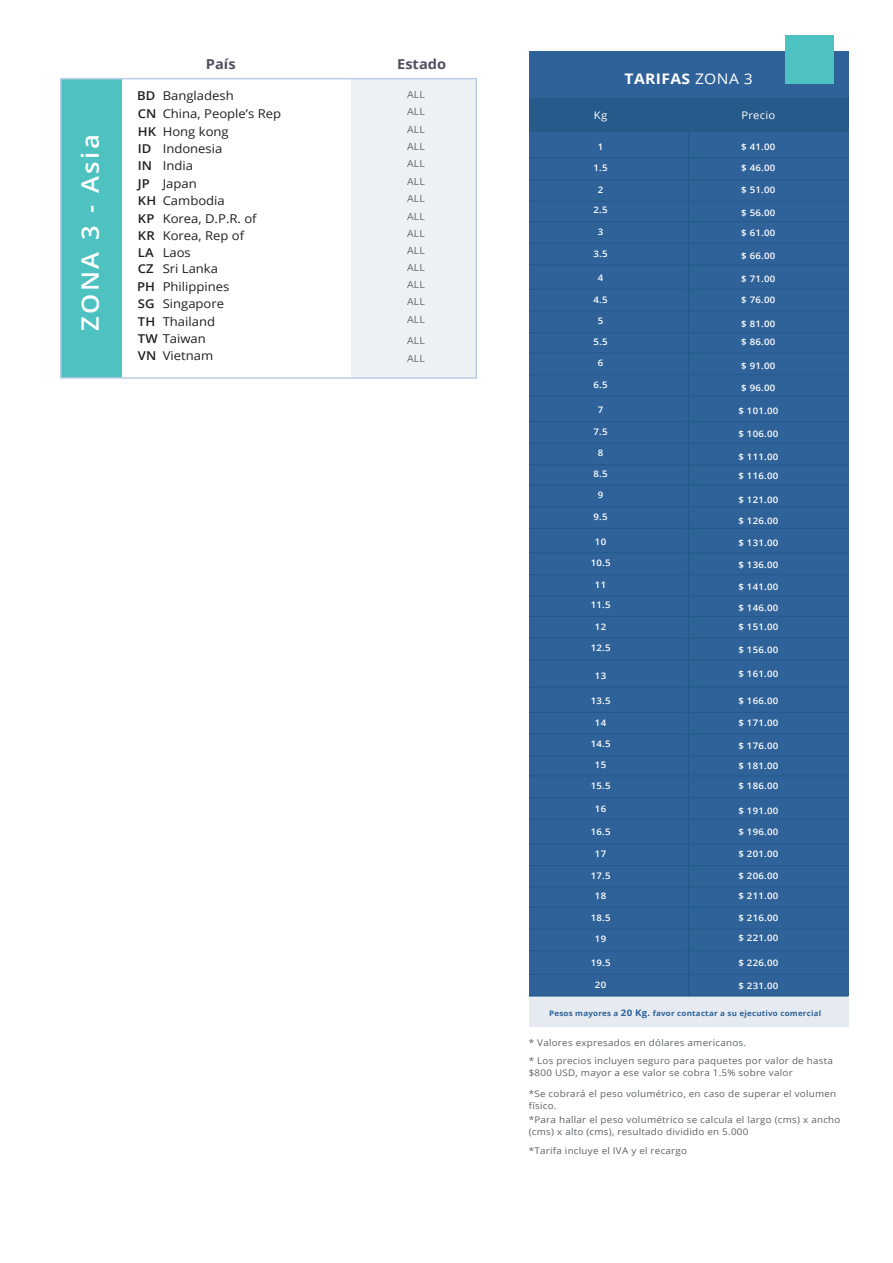
<style>
.page{position:relative;width:893px;height:1263px;background:#fff}
.page>*{position:absolute;margin:0;border:0;box-sizing:border-box;transform-origin:0 0}
.t1{font:600 24px "Open Sans";letter-spacing:.1em;color:#fff;scale:1.07 1}
.t2{font:700 14.55px "Open Sans";letter-spacing:.025em;color:#fff;scale:1.07 1}
.t3{font:700 13.65px "Open Sans";color:#50515f;scale:1.07 1}
.t4{font:12.15px/17.2px "Open Sans";color:#231f20;scale:1.07 1}
.t5{font:10.5px "Open Sans";letter-spacing:.025em;color:#fff;scale:1.07 1}
.t6{font:9.9px/17.2px "Open Sans";color:#676c75;text-align:justify;scale:1.07 1}
.t7{font:9.15px/12.3px "Open Sans";letter-spacing:.025em;color:#5c6368;scale:1.07 1}
.t8{font:600 9px/18.8px "Open Sans";letter-spacing:.025em;color:#fff;scale:1.07 1}
.t9{font:700 7.5px "Open Sans";letter-spacing:.025em;color:#2f6299;scale:1.07 1}
.s1{font-weight:600}
.s2{font-weight:400}
.s3{font-size:9px}
</style>
<div class="page">
<div style="left:529px;top:996px;width:319px;height:30px;background:#e5ebf0"></div>
<div style="left:351px;top:79px;width:125px;height:299px;background:#edf1f4"></div>
<div style="left:61px;top:79px;width:61px;height:299px;background:#4ec1c1"></div>
<div style="left:60px;top:78px;width:417px;height:301px;border:2px solid #bbcde9"></div>
<div style="left:529px;top:52px;width:319px;height:944px;background:#2f6299"></div>
<div style="left:529px;top:98px;width:319px;height:33px;background:#255a8a"></div>
<hr style="left:688px;top:98px;width:1px;height:898px;background:#225a8c">
<hr style="left:529px;top:158px;width:319px;height:1px;background:#235a8c">
<hr style="left:529px;top:179px;width:319px;height:1px;background:#235a8c">
<hr style="left:529px;top:201px;width:319px;height:1px;background:#235a8c">
<hr style="left:529px;top:221px;width:319px;height:1px;background:#235a8c">
<hr style="left:529px;top:243px;width:319px;height:1px;background:#235a8c">
<hr style="left:529px;top:265px;width:319px;height:1px;background:#235a8c">
<hr style="left:529px;top:289px;width:319px;height:1px;background:#235a8c">
<hr style="left:529px;top:311px;width:319px;height:1px;background:#235a8c">
<hr style="left:529px;top:332px;width:319px;height:1px;background:#235a8c">
<hr style="left:529px;top:353px;width:319px;height:1px;background:#235a8c">
<hr style="left:529px;top:374px;width:319px;height:1px;background:#235a8c">
<hr style="left:529px;top:396px;width:319px;height:1px;background:#235a8c">
<hr style="left:529px;top:421px;width:319px;height:1px;background:#235a8c">
<hr style="left:529px;top:443px;width:319px;height:1px;background:#235a8c">
<hr style="left:529px;top:464px;width:319px;height:1px;background:#235a8c">
<hr style="left:529px;top:485px;width:319px;height:1px;background:#235a8c">
<hr style="left:529px;top:506px;width:319px;height:1px;background:#235a8c">
<hr style="left:529px;top:528px;width:319px;height:1px;background:#235a8c">
<hr style="left:529px;top:553px;width:319px;height:1px;background:#235a8c">
<hr style="left:529px;top:574px;width:319px;height:1px;background:#235a8c">
<hr style="left:529px;top:596px;width:319px;height:1px;background:#235a8c">
<hr style="left:529px;top:616px;width:319px;height:1px;background:#235a8c">
<hr style="left:529px;top:638px;width:319px;height:1px;background:#235a8c">
<hr style="left:529px;top:659px;width:319px;height:1px;background:#235a8c">
<hr style="left:529px;top:687px;width:319px;height:1px;background:#235a8c">
<hr style="left:529px;top:712px;width:319px;height:1px;background:#235a8c">
<hr style="left:529px;top:734px;width:319px;height:1px;background:#235a8c">
<hr style="left:529px;top:755px;width:319px;height:1px;background:#235a8c">
<hr style="left:529px;top:776px;width:319px;height:1px;background:#235a8c">
<hr style="left:529px;top:797px;width:319px;height:1px;background:#235a8c">
<hr style="left:529px;top:819px;width:319px;height:1px;background:#235a8c">
<hr style="left:529px;top:843px;width:319px;height:1px;background:#235a8c">
<hr style="left:529px;top:865px;width:319px;height:1px;background:#235a8c">
<hr style="left:529px;top:887px;width:319px;height:1px;background:#235a8c">
<hr style="left:529px;top:907px;width:319px;height:1px;background:#235a8c">
<hr style="left:529px;top:929px;width:319px;height:1px;background:#235a8c">
<hr style="left:529px;top:950px;width:319px;height:1px;background:#235a8c">
<hr style="left:529px;top:974px;width:319px;height:1px;background:#235a8c">
<hr style="left:529px;top:996px;width:319px;height:1px;background:#235a8c">
<div style="left:786px;top:36px;width:48px;height:48px;background:#4ec1c1"></div>
<h1 class="t1" style="left:74px;top:331px;width:186px;rotate:-90deg">ZONA 3 - Asia</h1>
<h3 class="t3" style="left:206px;top:54px;width:29px">País</h3>
<h3 class="t3" style="left:397px;top:54px;width:47px">Estado</h3>
<p class="t6" style="left:407px;top:85px;width:18px">ALL ALL ALL ALL ALL</p>
<p class="t6" style="left:407px;top:173px;width:18px">ALL ALL ALL ALL ALL ALL ALL ALL ALL</p>
<p class="t6" style="left:407px;top:331px;width:18px;line-height:17.9px">ALL<br>ALL</p>
<h3 class="t4" style="left:137px;top:87px;width:136px"><span class="s1">BD</span> Bangladesh<br><span class="s1">CN</span> China, People’s Rep<br><span class="s1">HK</span> Hong kong<br><span class="s1">ID</span> Indonesia<br><span class="s1">IN</span> India</h3>
<h3 class="t4" style="left:137px;top:174px;width:113px"><span class="s1">JP</span> Japan<br><span class="s1">KH</span> Cambodia<br><span class="s1">KP</span> Korea, D.P.R. of<br><span class="s1">KR</span> Korea, Rep of<br><span class="s1">LA</span> Laos<br><span class="s1">CZ</span> Sri Lanka<br><span class="s1">PH</span> Philippines<br><span class="s1">SG</span> Singapore<br><span class="s1">TH</span> Thailand<br><span class="s1">TW</span> Taiwan<br><span class="s1">VN</span> Vietnam</h3>
<h2 class="t2" style="left:625px;top:68px;width:121px">TARIFAS <span class="s2">ZONA 3</span></h2>
<p class="t5" style="left:741px;top:108px;width:33px">Precio</p>
<p class="t5" style="left:594px;top:108px;width:14px">Kg</p>
<p class="t8" style="left:598px;top:137px;width:7px">1</p>
<p class="t8" style="left:741px;top:137px;width:33px">$ 41.00</p>
<p class="t8" style="left:741px;top:159px;width:33px">$ 46.00</p>
<p class="t8" style="left:741px;top:180px;width:33px">$ 51.00</p>
<p class="t8" style="left:741px;top:203px;width:33px">$ 56.00</p>
<p class="t8" style="left:741px;top:224px;width:33px">$ 61.00</p>
<p class="t8" style="left:741px;top:246px;width:33px">$ 66.00</p>
<p class="t8" style="left:741px;top:269px;width:33px">$ 71.00</p>
<p class="t8" style="left:741px;top:291px;width:33px">$ 76.00</p>
<p class="t8" style="left:741px;top:314px;width:33px">$ 81.00 $ 86.00</p>
<p class="t8" style="left:741px;top:356px;width:33px">$ 91.00</p>
<p class="t8" style="left:741px;top:378px;width:33px">$ 96.00</p>
<p class="t8" style="left:738px;top:401px;width:39px">$ 101.00</p>
<p class="t8" style="left:738px;top:424px;width:39px">$ 106.00</p>
<p class="t8" style="left:738px;top:448px;width:39px">$ 111.00 $ 116.00</p>
<p class="t8" style="left:738px;top:490px;width:39px">$ 121.00</p>
<p class="t8" style="left:738px;top:511px;width:39px">$ 126.00</p>
<p class="t8" style="left:738px;top:533px;width:39px">$ 131.00</p>
<p class="t8" style="left:738px;top:555px;width:39px">$ 136.00</p>
<p class="t8" style="left:738px;top:577px;width:39px">$ 141.00</p>
<p class="t8" style="left:738px;top:598px;width:39px;line-height:19.2px">$ 146.00 $ 151.00</p>
<p class="t8" style="left:738px;top:640px;width:39px">$ 156.00</p>
<p class="t8" style="left:738px;top:664px;width:39px">$ 161.00</p>
<p class="t8" style="left:738px;top:691px;width:39px">$ 166.00</p>
<p class="t8" style="left:738px;top:713px;width:39px">$ 171.00</p>
<p class="t8" style="left:738px;top:736px;width:39px">$ 176.00</p>
<p class="t8" style="left:738px;top:756px;width:39px">$ 181.00</p>
<p class="t8" style="left:738px;top:776px;width:39px">$ 186.00</p>
<p class="t8" style="left:738px;top:801px;width:39px">$ 191.00</p>
<p class="t8" style="left:738px;top:822px;width:39px">$ 196.00</p>
<p class="t8" style="left:738px;top:844px;width:39px">$ 201.00</p>
<p class="t8" style="left:738px;top:866px;width:39px">$ 206.00</p>
<p class="t8" style="left:738px;top:886px;width:39px">$ 211.00</p>
<p class="t8" style="left:738px;top:908px;width:39px">$ 216.00</p>
<p class="t8" style="left:738px;top:928px;width:39px">$ 221.00</p>
<p class="t8" style="left:738px;top:953px;width:39px">$ 226.00</p>
<p class="t8" style="left:738px;top:976px;width:39px">$ 231.00</p>
<p class="t8" style="left:593px;top:159px;width:15px">1.5</p>
<p class="t8" style="left:598px;top:180px;width:7px">2</p>
<p class="t8" style="left:593px;top:200px;width:15px">2.5</p>
<p class="t8" style="left:598px;top:222px;width:7px">3</p>
<p class="t8" style="left:593px;top:244px;width:15px">3.5</p>
<p class="t8" style="left:598px;top:268px;width:7px">4</p>
<p class="t8" style="left:593px;top:290px;width:15px">4.5</p>
<p class="t8" style="left:598px;top:312px;width:7px">5</p>
<p class="t8" style="left:593px;top:332px;width:15px">5.5</p>
<p class="t8" style="left:598px;top:353px;width:7px">6</p>
<p class="t8" style="left:593px;top:375px;width:15px">6.5</p>
<p class="t8" style="left:598px;top:400px;width:7px">7</p>
<p class="t8" style="left:593px;top:422px;width:15px">7.5</p>
<p class="t8" style="left:598px;top:444px;width:7px">8</p>
<p class="t8" style="left:593px;top:464px;width:15px">8.5</p>
<p class="t8" style="left:598px;top:486px;width:7px">9</p>
<p class="t8" style="left:593px;top:507px;width:15px">9.5</p>
<p class="t8" style="left:595px;top:532px;width:12px">10</p>
<p class="t8" style="left:591px;top:553px;width:20px">10.5</p>
<p class="t8" style="left:595px;top:575px;width:12px">11</p>
<p class="t8" style="left:591px;top:595px;width:20px">11.5</p>
<p class="t8" style="left:595px;top:617px;width:12px">12</p>
<p class="t8" style="left:591px;top:639px;width:20px">12.5</p>
<p class="t8" style="left:595px;top:666px;width:12px">13</p>
<p class="t8" style="left:591px;top:691px;width:20px">13.5</p>
<p class="t8" style="left:595px;top:713px;width:12px">14</p>
<p class="t8" style="left:591px;top:734px;width:20px">14.5</p>
<p class="t8" style="left:595px;top:755px;width:12px">15</p>
<p class="t8" style="left:591px;top:776px;width:20px">15.5</p>
<p class="t8" style="left:595px;top:800px;width:12px">16</p>
<p class="t8" style="left:591px;top:823px;width:20px">16.5</p>
<p class="t8" style="left:595px;top:844px;width:12px">17</p>
<p class="t8" style="left:591px;top:866px;width:20px">17.5</p>
<p class="t8" style="left:595px;top:886px;width:12px">18</p>
<p class="t8" style="left:591px;top:908px;width:20px">18.5</p>
<p class="t8" style="left:595px;top:929px;width:12px">19</p>
<p class="t8" style="left:591px;top:953px;width:20px">19.5</p>
<p class="t8" style="left:595px;top:975px;width:12px">20</p>
<p class="t9" style="left:549px;top:1008px;width:256px">Pesos mayores a <span class="s3">20 Kg.</span> favor contactar a su ejecutivo comercial</p>
<p class="t7" style="left:529px;top:1034px;width:286px;line-height:17.2px">* Valores expresados en dólares americanos.<br>* Los precios incluyen seguro para paquetes por valor de hasta</p>
<p class="t7" style="left:529px;top:1066px;width:248px">$800 USD, mayor a ese valor se cobra 1.5% sobre valor</p>
<p class="t7" style="left:529px;top:1087px;width:289px">*Se cobrará el peso volumétrico, en caso de superar el volumen físico.</p>
<p class="t7" style="left:529px;top:1113px;width:293px">*Para hallar el peso volumétrico se calcula el largo (cms) x ancho (cms) x alto (cms), resultado dividido en 5.000</p>
<p class="t7" style="left:529px;top:1144px;width:150px">*Tarifa incluye el IVA y el recargo</p>
</div>
